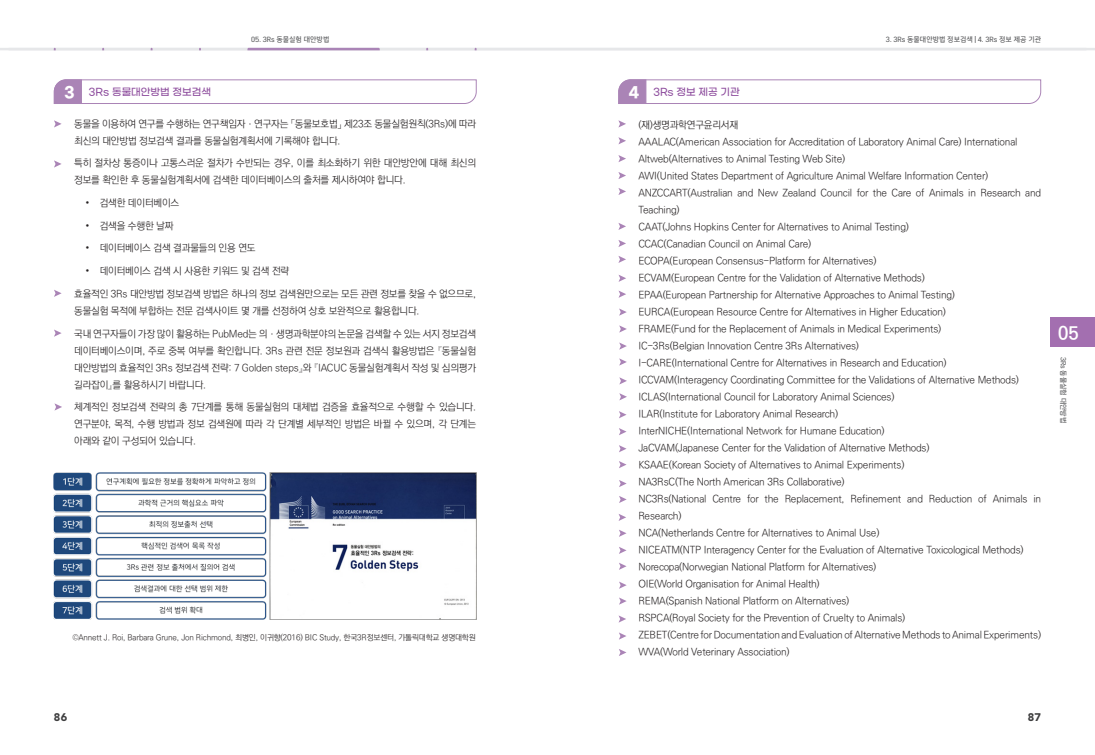
<style>
.page{position:relative;width:1095px;height:755px;background:#fff}
.page>*{position:absolute;margin:0;border:0;box-sizing:border-box;transform-origin:0 0}
.t1{font:18px "Ko Pub World Dotum PB";color:#fff}
.t2{font:700 15px "Gmarket Sans";color:#fff}
.t3{font:900 11px "Avenir";color:#3e3e3f}
.t4{font:10px/17px "Ko Pub World Dotum PL";letter-spacing:-.02em;color:#231f20}
.t5{font:500 10px "Gmarket Sans";color:#8d4c9d}
.t6{font:8px "Ko Pub World Dotum PL";letter-spacing:-.02em;color:#231f20}
.top_r_number{font:7px "Infinity Sans";color:#57585a}
</style>
<div class="page">
<svg style="left:54px;top:120px;width:8px;height:7px"></svg>
<svg style="left:54px;top:160px;width:8px;height:7px"></svg>
<svg style="left:54px;top:290px;width:8px;height:7px"></svg>
<svg style="left:54px;top:329px;width:8px;height:7px"></svg>
<svg style="left:54px;top:79px;width:423px;height:25px"></svg>
<hr style="left:0;top:48px;width:1094px;height:2px;background:#e6e7e9">
<svg style="left:247px;top:48px;width:132px;height:2px"></svg>
<div style="left:1050px;top:316px;width:44px;height:30px;background:#a36fb0"></div>
<svg style="left:618px;top:120px;width:8px;height:7px"></svg>
<svg style="left:618px;top:79px;width:423px;height:25px"></svg>
<svg style="left:618px;top:137px;width:8px;height:7px"></svg>
<svg style="left:618px;top:155px;width:8px;height:7px"></svg>
<svg style="left:618px;top:172px;width:8px;height:7px"></svg>
<svg style="left:618px;top:188px;width:8px;height:7px"></svg>
<svg style="left:618px;top:223px;width:8px;height:7px"></svg>
<svg style="left:618px;top:240px;width:8px;height:7px"></svg>
<svg style="left:618px;top:256px;width:8px;height:7px"></svg>
<svg style="left:618px;top:275px;width:8px;height:7px"></svg>
<svg style="left:618px;top:290px;width:8px;height:7px"></svg>
<svg style="left:54px;top:403px;width:8px;height:7px"></svg>
<img style="left:54px;top:472px;width:422px;height:146px">
<svg style="left:619px;top:308px;width:7px;height:7px"></svg>
<svg style="left:619px;top:325px;width:7px;height:7px"></svg>
<svg style="left:619px;top:342px;width:7px;height:7px"></svg>
<svg style="left:619px;top:358px;width:7px;height:7px"></svg>
<svg style="left:619px;top:377px;width:8px;height:7px"></svg>
<svg style="left:619px;top:393px;width:8px;height:7px"></svg>
<svg style="left:619px;top:411px;width:7px;height:7px"></svg>
<svg style="left:619px;top:428px;width:7px;height:7px"></svg>
<svg style="left:619px;top:445px;width:7px;height:7px"></svg>
<svg style="left:619px;top:461px;width:7px;height:7px"></svg>
<svg style="left:619px;top:480px;width:7px;height:7px"></svg>
<svg style="left:619px;top:496px;width:7px;height:6px"></svg>
<svg style="left:618px;top:514px;width:8px;height:6px"></svg>
<svg style="left:619px;top:530px;width:7px;height:6px"></svg>
<svg style="left:619px;top:547px;width:7px;height:6px"></svg>
<svg style="left:619px;top:563px;width:7px;height:6px"></svg>
<svg style="left:619px;top:581px;width:7px;height:7px"></svg>
<svg style="left:619px;top:597px;width:7px;height:7px"></svg>
<svg style="left:618px;top:615px;width:8px;height:7px"></svg>
<svg style="left:619px;top:632px;width:7px;height:7px"></svg>
<svg style="left:619px;top:649px;width:7px;height:6px"></svg>
<p class="top_r_number" style="left:251px;top:35px;width:80px">05. 3Rs 동물실험 대안방법</p>
<p class="top_r_number" style="left:885px;top:35px;width:157px">3. 3Rs 동물대안방법 정보검색 | 4. 3Rs 정보 제공 기관</p>
<p class="t2" style="left:64px;top:83px;width:12px">3</p>
<p class="t5" style="left:89px;top:87px;width:124px">3Rs 동물대안방법 정보검색</p>
<p class="t2" style="left:628px;top:83px;width:12px">4</p>
<p class="t5" style="left:653px;top:87px;width:88px">3Rs 정보 제공 기관</p>
<p class="t4" style="left:74px;top:115px;width:403px">동물을 이용하여 연구를 수행하는 연구책임자ㆍ연구자는 「동물보호법」 제23조 동물실험원칙(3Rs)에 따라 최신의 대안방법 정보검색 결과를 동물실험계획서에 기록해야 합니다.</p>
<p class="t4" style="left:74px;top:155px;width:403px">특히 절차상 통증이나 고통스러운 절차가 수반되는 경우, 이를 최소화하기 위한 대안방안에 대해 최신의 정보를 확인한 후 동물실험계획서에 검색한 데이터베이스의 출처를 제시하여야 합니다.</p>
<p class="t4" style="left:85px;top:194px;width:95px">• 검색한 데이터베이스</p>
<p class="t4" style="left:85px;top:217px;width:89px">• 검색을 수행한 날짜</p>
<p class="t4" style="left:85px;top:240px;width:172px">• 데이터베이스 검색 결과물들의 인용 연도</p>
<p class="t4" style="left:85px;top:262px;width:205px">• 데이터베이스 검색 시 사용한 키워드 및 검색 전략</p>
<p class="t4" style="left:74px;top:285px;width:403px">효율적인 3Rs 대안방법 정보검색 방법은 하나의 정보 검색원만으로는 모든 관련 정보를 찾을 수 없으므로, 동물실험 목적에 부합하는 전문 검색사이트 몇 개를 선정하여 상호 보완적으로 활용합니다.</p>
<p class="t4" style="left:74px;top:325px;width:403px;text-align:justify">국내 연구자들이 가장 많이 활용하는 PubMed는 의ㆍ생명과학분야의 논문을 검색할 수 있는 서지 정보검색 데이터베이스이며, 주로 중복 여부를 확인합니다. 3Rs 관련 전문 정보원과 검색식 활용방법은 『동물실험 대안방법의 효율적인 3Rs 정보검색 전략: 7 Golden steps』와 『IACUC 동물실험계획서 작성 및 심의평가 길라잡이』를 활용하시기 바랍니다.</p>
<p class="t4" style="left:74px;top:398px;width:403px;text-align:justify">체계적인 정보검색 전략의 총 7단계를 통해 동물실험의 대체법 검증을 효율적으로 수행할 수 있습니다. 연구분야, 목적, 수행 방법과 정보 검색원에 따라 각 단계별 세부적인 방법은 바뀔 수 있으며, 각 단계는 아래와 같이 구성되어 있습니다.</p>
<p class="t6" style="left:73px;top:631px;width:404px">©Annett J. Roi, Barbara Grune, Jon Richmond, 최병인, 이귀향(2016) BIC Study, 한국3R정보센터, 가톨릭대학교 생명대학원</p>
<p class="t4" style="left:638px;top:116px;width:101px">(재)생명과학연구윤리서재</p>
<p class="t4" style="left:638px;top:133px;width:380px">AAALAC(American Association for Accreditation of Laboratory Animal Care) International</p>
<p class="t4" style="left:638px;top:150px;width:208px">Altweb(Alternatives to Animal Testing Web Site)</p>
<p class="t4" style="left:638px;top:167px;width:351px">AWI(United States Department of Agriculture Animal Welfare Information Center)</p>
<p class="t4" style="left:638px;top:184px;width:404px">ANZCCART(Australian and New Zealand Council for the Care of Animals in Research and<br>Teaching)</p>
<p class="t4" style="left:638px;top:218px;width:272px">CAAT(Johns Hopkins Center for Alternatives to Animal Testing)</p>
<p class="t4" style="left:638px;top:235px;width:174px">CCAC(Canadian Council on Animal Care)</p>
<p class="t4" style="left:638px;top:252px;width:240px">ECOPA(European Consensus-Platform for Alternatives)</p>
<p class="t4" style="left:638px;top:269px;width:288px">ECVAM(European Centre for the Validation of Alternative Methods)</p>
<p class="t4" style="left:638px;top:286px;width:318px">EPAA(European Partnership for Alternative Approaches to Animal Testing)</p>
<p class="t4" style="left:638px;top:303px;width:309px">EURCA(European Resource Centre for Alternatives in Higher Education)</p>
<p class="t4" style="left:638px;top:320px;width:304px">FRAME(Fund for the Replacement of Animals in Medical Experiments)</p>
<p class="t4" style="left:638px;top:337px;width:222px">IC-3Rs(Belgian Innovation Centre 3Rs Alternatives)</p>
<p class="t4" style="left:638px;top:354px;width:310px">I-CARE(International Centre for Alternatives in Research and Education)</p>
<p class="t4" style="left:638px;top:371px;width:382px">ICCVAM(Interagency Coordinating Committee for the Validations of Alternative Methods)</p>
<p class="t4" style="left:638px;top:388px;width:257px">ICLAS(International Council for Laboratory Animal Sciences)</p>
<p class="t4" style="left:638px;top:405px;width:201px">ILAR(Institute for Laboratory Animal Research)</p>
<p class="t4" style="left:638px;top:422px;width:248px">InterNICHE(International Network for Humane Education)</p>
<p class="t4" style="left:638px;top:439px;width:292px">JaCVAM(Japanese Center for the Validation of Alternative Methods)</p>
<p class="t4" style="left:638px;top:456px;width:267px">KSAAE(Korean Society of Alternatives to Animal Experiments)</p>
<p class="t4" style="left:638px;top:473px;width:208px">NA3RsC(The North American 3Rs Collaborative)</p>
<p class="t4" style="left:638px;top:490px;width:404px">NC3Rs(National Centre for the Replacement, Refinement and Reduction of Animals in<br>Research)</p>
<p class="t4" style="left:638px;top:524px;width:242px">NCA(Netherlands Centre for Alternatives to Animal Use)</p>
<p class="t4" style="left:638px;top:541px;width:386px">NICEATM(NTP Interagency Center for the Evaluation of Alternative Toxicological Methods)</p>
<p class="t4" style="left:638px;top:558px;width:239px">Norecopa(Norwegian National Platform for Alternatives)</p>
<p class="t4" style="left:638px;top:575px;width:183px">OIE(World Organisation for Animal Health)</p>
<p class="t4" style="left:638px;top:592px;width:212px">REMA(Spanish National Platform on Alternatives)</p>
<p class="t4" style="left:638px;top:609px;width:268px">RSPCA(Royal Society for the Prevention of Cruelty to Animals)</p>
<p class="t4" style="left:638px;top:626px;width:404px">ZEBET(Centre for Documentation and Evaluation of Alternative Methods to Animal Experiments)</p>
<p class="t4" style="left:638px;top:643px;width:153px">WVA(World Veterinary Association)</p>
<p class="t1" style="left:1057px;top:320px;width:22px">05</p>
<p class="top_r_number" style="left:1067px;top:356px;width:68px;rotate:90deg">3Rs 동물실험 대안방법</p>
<p class="t3" style="left:54px;top:709px;width:15px">86</p>
<p class="t3" style="left:1027px;top:709px;width:15px">87</p>
</div>
